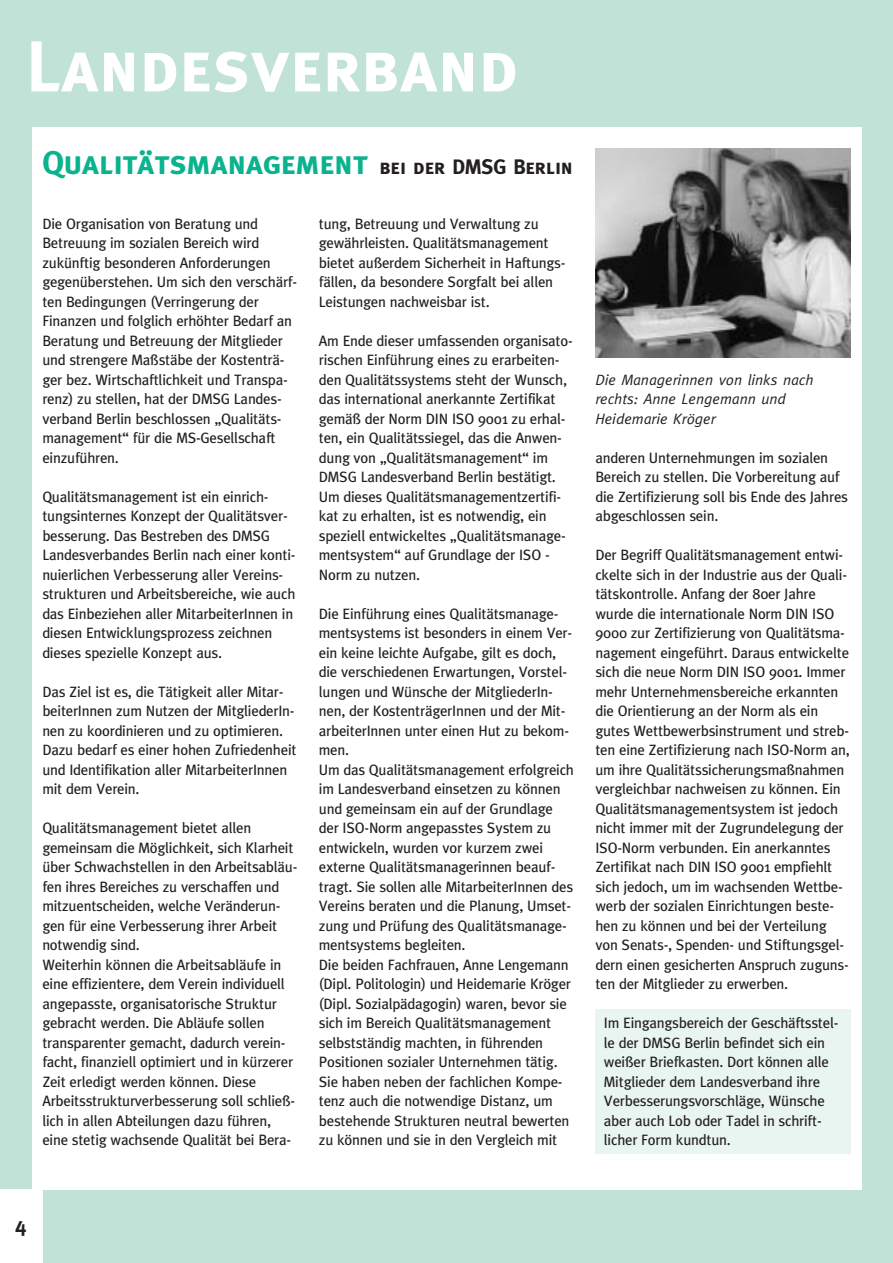
<style>
.page{position:relative;width:893px;height:1263px;background:#fff}
.page>*{position:absolute;margin:0;border:0;box-sizing:border-box;transform-origin:0 0}
.t1{font:72px "Meta Bold Caps";color:#fff}
.t2{font:33px "Meta Bold Caps";letter-spacing:-.01em;color:#0ab38d}
.t3{font:700 21px "Meta Plus";color:#231f20}
.t4{font:15px/19.5px "Meta";letter-spacing:-.01em;color:#231f20}
.t5{font:italic 15px/19.5px "Meta";color:#231f20}
.s1{font-size:21px;color:#231f20}
</style>
<div class="page">
<div style="left:0;top:0;width:892px;height:1263px;background:#c1e3d7"></div>
<div style="left:32px;top:127px;width:829px;height:1063px;background:#fff"></div>
<div style="left:0;top:1190px;width:42px;height:73px;background:#fff"></div>
<div style="left:595px;top:1009px;width:255px;height:145px;background:#e9f5f0"></div>
<img style="left:595px;top:148px;width:255px;height:210px">
<h1 class="t1" style="left:26px;top:24px;width:493px">Landesverband</h1>
<h2 class="t2" style="left:42px;top:143px;width:532px">Qualitätsmanagement <span class="s1">bei der DMSG Berlin</span></h2>
<p class="t4" style="left:42px;top:215px;width:256px">Die Organisation von Beratung und Betreuung im sozialen Bereich wird zukünftig besonderen Anforderungen gegenüberstehen. Um sich den verschärf&shy;ten Bedingungen (Verringerung der Finanzen und folglich erhöhter Bedarf an Beratung und Betreuung der Mitglieder und strengere Maßstäbe der Kostenträ&shy;ger bez. Wirtschaftlichkeit und Transpa&shy;renz) zu stellen, hat der DMSG Landes&shy;verband Berlin beschlossen „Qualitäts&shy;management“ für die MS-Gesellschaft einzuführen.</p>
<p class="t4" style="left:42px;top:488px;width:254px">Qualitätsmanagement ist ein einrich&shy;tungsinternes Konzept der Qualitätsver&shy;besserung. Das Bestreben des DMSG Landesverbandes Berlin nach einer konti&shy;nuierlichen Verbesserung aller Vereins&shy;strukturen und Arbeitsbereiche, wie auch das Einbeziehen aller MitarbeiterInnen in diesen Entwicklungsprozess zeichnen dieses spezielle Konzept aus.</p>
<p class="t4" style="left:42px;top:683px;width:256px">Das Ziel ist es, die Tätigkeit aller Mitar&shy;beiterInnen zum Nutzen der MitgliederIn&shy;nen zu koordinieren und zu optimieren.<br>Dazu bedarf es einer hohen Zufriedenheit und Identifikation aller MitarbeiterInnen mit dem Verein.</p>
<p class="t4" style="left:42px;top:820px;width:256px">Qualitätsmanagement bietet allen gemeinsam die Möglichkeit, sich Klarheit über Schwachstellen in den Arbeitsabläu&shy;fen ihres Bereiches zu verschaffen und mitzuentscheiden, welche Veränderun&shy;gen für eine Verbesserung ihrer Arbeit notwendig sind.<br>Weiterhin können die Arbeitsabläufe in eine effizientere, dem Verein individuell angepasste, organisatorische Struktur gebracht werden. Die Abläufe sollen transparenter gemacht, dadurch verein&shy;facht, finanziell optimiert und in kürzerer Zeit erledigt werden können. Diese Arbeitsstrukturverbesserung soll schließ&shy;lich in allen Abteilungen dazu führen, eine stetig wachsende Qualität bei Bera-</p>
<p class="t4" style="left:319px;top:215px;width:248px">tung, Betreuung und Verwaltung zu gewährleisten. Qualitätsmanagement bietet außerdem Sicherheit in Haftungs&shy;fällen, da besondere Sorgfalt bei allen Leistungen nachweisbar ist.</p>
<p class="t4" style="left:319px;top:332px;width:255px">Am Ende dieser umfassenden organisato&shy;rischen Einführung eines zu erarbeiten&shy;den Qualitätssystems steht der Wunsch, das international anerkannte Zertifikat gemäß der Norm DIN ISO 9001 zu erhal&shy;ten, ein Qualitätssiegel, das die Anwen&shy;dung von „Qualitätsmanagement“ im DMSG Landesverband Berlin bestätigt.<br>Um dieses Qualitätsmanagementzertifi&shy;kat zu erhalten, ist es notwendig, ein speziell entwickeltes „Qualitätsmanage&shy;mentsystem“ auf Grundlage der ISO - Norm zu nutzen.</p>
<p class="t4" style="left:319px;top:605px;width:256px">Die Einführung eines Qualitätsmanage&shy;mentsystems ist besonders in einem Ver&shy;ein keine leichte Aufgabe, gilt es doch, die verschiedenen Erwartungen, Vorstel&shy;lungen und Wünsche der MitgliederIn&shy;nen, der KostenträgerInnen und der Mit&shy;arbeiterInnen unter einen Hut zu bekom&shy;men.<br>Um das Qualitätsmanagement erfolgreich im Landesverband einsetzen zu können und gemeinsam ein auf der Grundlage der ISO-Norm angepasstes System zu entwickeln, wurden vor kurzem zwei externe Qualitätsmanagerinnen beauf&shy;tragt. Sie sollen alle MitarbeiterInnen des Vereins beraten und die Planung, Umset&shy;zung und Prüfung des Qualitätsmanage&shy;mentsystems begleiten.<br>Die beiden Fachfrauen, Anne Lengemann (Dipl. Politologin) und Heidemarie Kröger (Dipl. Sozialpädagogin) waren, bevor sie sich im Bereich Qualitätsmanagement selbstständig machten, in führenden Positionen sozialer Unternehmen tätig.<br>Sie haben neben der fachlichen Kompe&shy;tenz auch die notwendige Distanz, um bestehende Strukturen neutral bewerten zu können und sie in den Vergleich mit</p>
<p class="t5" style="left:595px;top:371px;width:219px">Die Managerinnen von links nach rechts: Anne Lengemann und<br>Heidemarie Kröger</p>
<p class="t4" style="left:595px;top:449px;width:254px">anderen Unternehmungen im sozialen Bereich zu stellen. Die Vorbereitung auf die Zertifizierung soll bis Ende des Jahres abgeschlossen sein.</p>
<p class="t4" style="left:595px;top:547px;width:256px">Der Begriff Qualitätsmanagement entwi&shy;ckelte sich in der Industrie aus der Quali&shy;tätskontrolle. Anfang der 80er Jahre wurde die internationale Norm DIN ISO 9000 zur Zertifizierung von Qualitätsma&shy;nagement eingeführt. Daraus entwickelte sich die neue Norm DIN ISO 9001. Immer mehr Unternehmensbereiche erkannten die Orientierung an der Norm als ein gutes Wettbewerbsinstrument und streb&shy;ten eine Zertifizierung nach ISO-Norm an, um ihre Qualitätssicherungsmaßnahmen vergleichbar nachweisen zu können. Ein Qualitätsmanagementsystem ist jedoch nicht immer mit der Zugrundelegung der ISO-Norm verbunden. Ein anerkanntes Zertifikat nach DIN ISO 9001 empfiehlt sich jedoch, um im wachsenden Wettbe&shy;werb der sozialen Einrichtungen beste&shy;hen zu können und bei der Verteilung von Senats-, Spenden- und Stiftungsgel&shy;dern einen gesicherten Anspruch zuguns&shy;ten der Mitglieder zu erwerben.</p>
<p class="t4" style="left:604px;top:1015px;width:236px">Im Eingangsbereich der Geschäftsstel&shy;le der DMSG Berlin befindet sich ein weißer Briefkasten. Dort können alle Mitglieder dem Landesverband ihre Verbesserungsvorschläge, Wünsche aber auch Lob oder Tadel in schrift&shy;licher Form kundtun.</p>
<h3 class="t3" style="left:15px;top:1217px;width:13px">4</h3>
</div>
